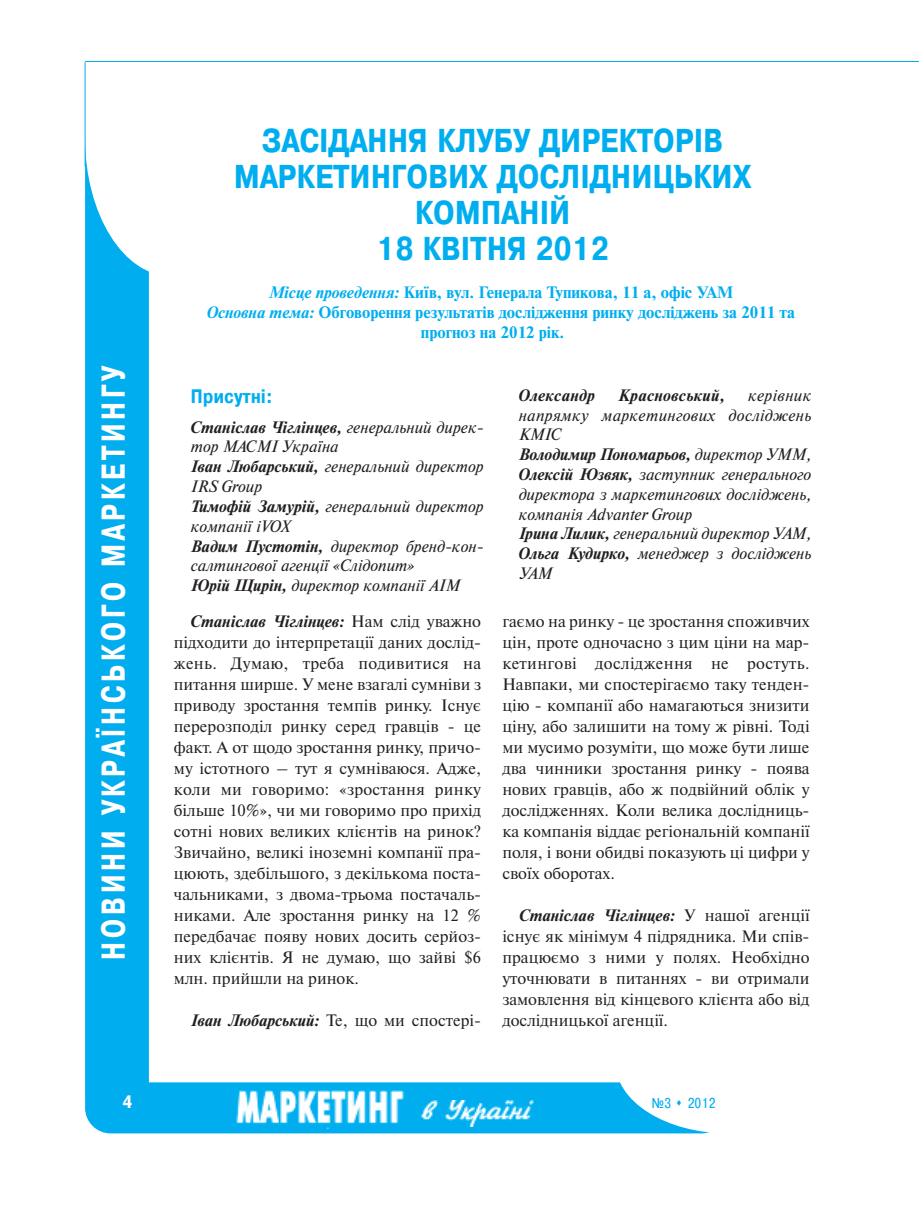
<style>
.page{position:relative;width:919px;height:1217px;background:#fff}
.page>*{position:absolute;margin:0;border:0;box-sizing:border-box;transform-origin:0 0}
.t1{font:700 33px/36px "Pragmatica Cond C";letter-spacing:.015em;color:#00aeef;text-align:center}
.t2{font:700 33px "Pragmatica Cond C";letter-spacing:.13em;color:#fff;scale:.9 1}
.t3{font:700 19.5px "Pragmatica Cond C";letter-spacing:.02em;color:#00aeef}
.t4{font:700 18px "Pragmatica Cond C";color:#fff}
.t5{font:16.5px/21px "Newton C";color:#231f20;text-align:justify}
.t6{font:italic 16.5px/19.8px "Newton C";color:#231f20}
.t7{font:700 16.5px "Newton C";color:#00aeef}
.t8{font:italic 700 16.5px "Newton C";letter-spacing:.02em;color:#231f20}
.t9{font:14.25px "Pragmatica Cond C";color:#00aeef}
.s1{font-style:italic}
.s2{font-weight:700}
.s3{font-weight:700;font-style:italic}
</style>
<div class="page">
<div style="left:85px;top:112px;width:64px;height:1019px;background:#00aeef;border-radius:32px"></div>
<div style="left:85px;top:1082px;width:642px;height:51px;background:#00aeef;border-radius:26px"></div>
<img style="left:236px;top:1090px;width:169px;height:38px">
<img style="left:421px;top:1100px;width:112px;height:26px">
<div style="left:85px;top:0;width:172px;height:276px;background:#fff;border-radius:50%"></div>
<div style="left:615px;top:991px;width:226px;height:142px;background:#fff;border-radius:50%"></div>
<hr style="left:85px;top:62px;width:1px;height:104px;background:#00aeef">
<hr style="left:85px;top:61px;width:833px;height:1px;background:#00aeef">
<h1 class="t2" style="left:94px;top:959px;width:661px;rotate:-90deg">НОВИНИ УКРАЇНСЬКОГО МАРКЕТИНГУ</h1>
<h1 class="t1" style="left:234px;top:123px;width:518px">ЗАСІДАННЯ КЛУБУ ДИРЕКТОРІВ<br>МАРКЕТИНГОВИХ ДОСЛІДНИЦЬКИХ<br>КОМПАНІЙ<br>18 КВІТНЯ 2012</h1>
<p class="t7" style="left:269px;top:282px;width:466px"><span class="s1">Місце проведення:</span> Київ, вул. Генерала Тупикова, 11 а, офіс УАМ</p>
<p class="t7" style="left:207px;top:302px;width:589px"><span class="s1">Основна тема:</span> Обговорення результатів дослідження ринку досліджень за 2011 та</p>
<p class="t7" style="left:421px;top:322px;width:145px">прогноз на 2012 рік.</p>
<p class="t3" style="left:191px;top:384px;width:83px">Присутні:</p>
<p class="t6" style="left:191px;top:417px;width:294px"><span class="s2">Станіслав Чіглінцев,</span> генеральний дирек&shy;тор МАСМІ Україна<br><span class="s2">Іван Любарський,</span> генеральний директор<br>IRS Group<br><span class="s2">Тимофій Замурій,</span> генеральний директор компанії iVOX<br><span class="s2">Вадим Пустотін,</span> директор бренд-кон&shy;салтингової агенції «Слідопит»<br><span class="s2">Юрій Щирін,</span> директор компанії АІМ</p>
<p class="t5" style="left:174px;top:610px;width:309px;text-indent:17px"><span class="s3">Станіслав Чіглінцев:</span> Нам слід уважно підходити до інтерпретації даних дослід&shy;жень. Думаю, треба подивитися на питання ширше. У мене взагалі сумніви з приводу зростання темпів ринку. Існує перерозподіл ринку серед гравців - це факт. А от щодо зростання ринку, причо&shy;му істотного – тут я сумніваюся. Адже, коли ми говоримо: «зростання ринку більше 10%», чи ми говоримо про прихід сотні нових великих клієнтів на ринок?<br>Звичайно, великі іноземні компанії пра&shy;цюють, здебільшого, з декількома поста&shy;чальниками, з двома-трьома постачаль&shy;никами. Але зростання ринку на 12 % передбачає появу нових досить серйоз&shy;них клієнтів. Я не думаю, що зайві $6 млн. прийшли на ринок.</p>
<p class="t5" style="left:191px;top:1009px;width:292px"><span class="s3">Іван Любарський:</span> Те, що ми спостері-</p>
<p class="t8" style="left:518px;top:385px;width:78px">Олександр</p>
<p class="t8" style="left:618px;top:385px;width:108px">Красновський,</p>
<p class="t6" style="left:518px;top:385px;width:294px;text-indent:229px">керівник напрямку маркетингових досліджень<br>КМІС<br><span class="s2">Володимир Пономарьов,</span> директор УММ,<br><span class="s2">Олексій Юзвяк,</span> заступник генерального директора з маркетингових досліджень, компанія Advanter Group<br><span class="s2">Ірина Лилик,</span> генеральний директор УАМ,<br><span class="s2">Ольга Кудирко,</span> менеджер з досліджень<br>УАМ</p>
<p class="t5" style="left:502px;top:610px;width:309px">гаємо на ринку - це зростання споживчих цін, проте одночасно з цим ціни на мар&shy;кетингові дослідження не ростуть.<br>Навпаки, ми спостерігаємо таку тенден&shy;цію - компанії або намагаються знизити ціну, або залишити на тому ж рівні. Тоді ми мусимо розуміти, що може бути лише два чинники зростання ринку - поява нових гравців, або ж подвійний облік у дослідженнях. Коли велика дослідниць&shy;ка компанія віддає регіональній компанії поля, і вони обидві показують ці цифри у своїх оборотах.</p>
<p class="t5" style="left:502px;top:904px;width:309px;text-indent:17px"><span class="s3">Станіслав Чіглінцев:</span> У нашої агенції існує як мінімум 4 підрядника. Ми спів&shy;працюємо з ними у полях. Необхідно уточнювати в питаннях - ви отримали замовлення від кінцевого клієнта або від дослідницької агенції.</p>
<p class="t4" style="left:123px;top:1090px;width:11px">4</p>
<p class="t9" style="left:652px;top:1093px;width:65px">№3 ▲ 2012</p>
</div>
